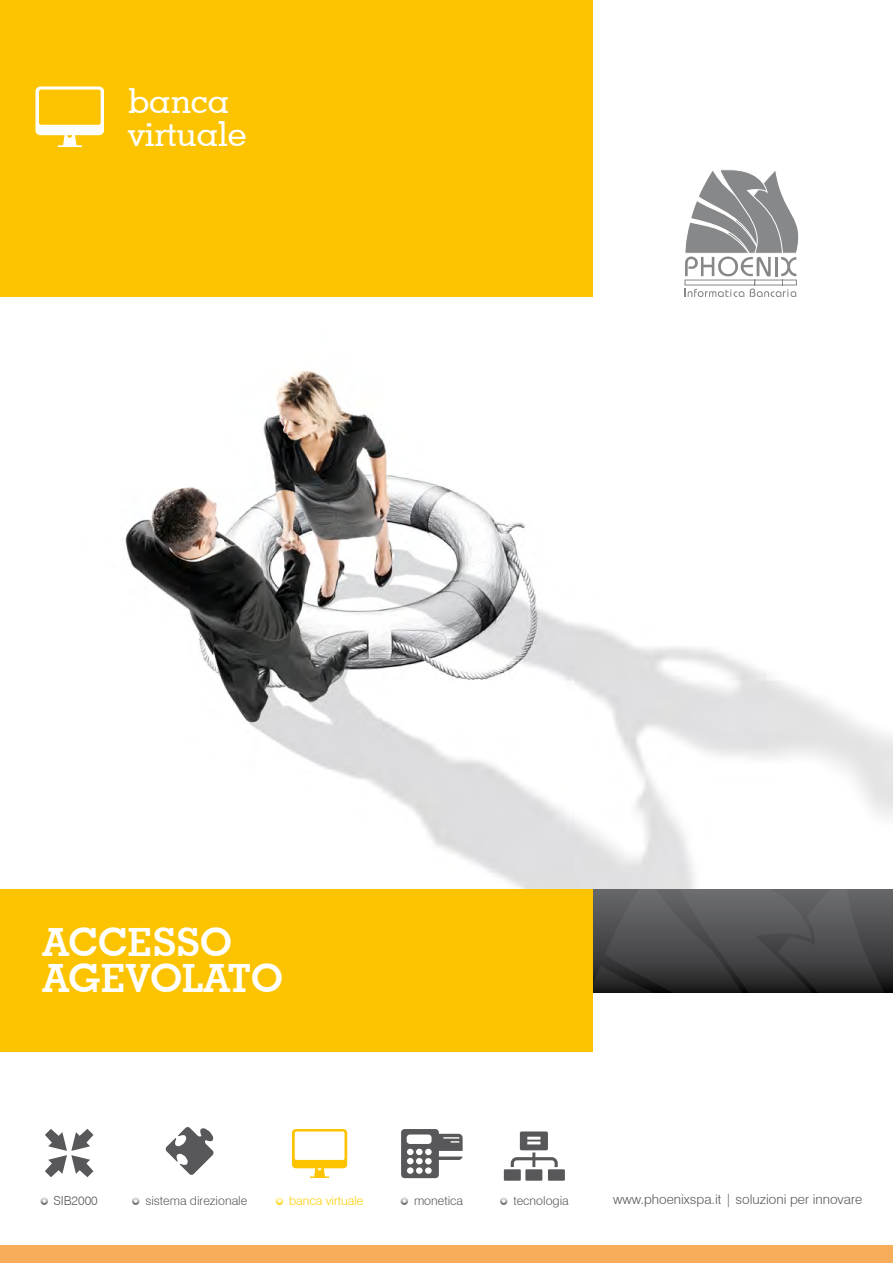
<style>
.page{position:relative;width:893px;height:1263px;background:#fff}
.page>*{position:absolute;margin:0;border:0;box-sizing:border-box;transform-origin:0 0}
.t1{font:700 39px/36px "Geometric Slab 703 BT";color:#fff}
.t2{font:500 34.65px/33.6px "Geometric Slab 703 BT";color:#fff}
.t3{font:300 13.5px "Swiss 721 BT";color:#58585a}
.t4{font:300 12.3px "Swiss 721 BT";color:#58585a}
.t5{font:300 12.3px "Swiss 721 BT";color:#fecc00}
</style>
<div class="page">
<div style="left:0;top:1245px;width:893px;height:18px;background:#f6ac59"></div>
<svg style="left:592px;top:888px;width:293px;height:105px;background:#4b4b4d"></svg>
<div style="left:0;top:0;width:592px;height:1052px;background:#fcc400"></div>
<svg style="left:36px;top:86px;width:68px;height:61px"></svg>
<img style="left:0;top:297px;width:893px;height:591px">
<svg style="left:684px;top:170px;width:115px;height:127px"></svg>
<svg style="left:401px;top:1129px;width:62px;height:49px"></svg>
<svg style="left:401px;top:1197px;width:7px;height:8px"></svg>
<div style="left:548px;top:1169px;width:17px;height:12px;background:#58585a"></div>
<div style="left:504px;top:1169px;width:17px;height:12px;background:#58585a"></div>
<div style="left:525px;top:1169px;width:17px;height:12px;background:#58585a"></div>
<svg style="left:511px;top:1131px;width:47px;height:36px"></svg>
<svg style="left:500px;top:1197px;width:7px;height:8px"></svg>
<svg style="left:292px;top:1129px;width:55px;height:49px"></svg>
<svg style="left:276px;top:1197px;width:7px;height:8px"></svg>
<svg style="left:45px;top:1129px;width:48px;height:48px"></svg>
<svg style="left:40px;top:1197px;width:8px;height:8px"></svg>
<svg style="left:132px;top:1197px;width:7px;height:8px"></svg>
<svg style="left:165px;top:1127px;width:49px;height:48px"></svg>
<p class="t2" style="left:128px;top:83px;width:120px">banca virtuale</p>
<p class="t1" style="left:43px;top:923px;width:242px">ACCESSO<br>AGEVOLATO</p>
<p class="t4" style="left:53px;top:1193px;width:46px">SIB2000</p>
<p class="t4" style="left:145px;top:1193px;width:103px">sistema direzionale</p>
<p class="t5" style="left:289px;top:1193px;width:76px">banca virtuale</p>
<p class="t4" style="left:414px;top:1193px;width:51px">monetica</p>
<p class="t4" style="left:513px;top:1193px;width:57px">tecnologia</p>
<p class="t3" style="left:613px;top:1190px;width:251px">www.phoenixspa.it | soluzioni per innovare</p>
</div>
